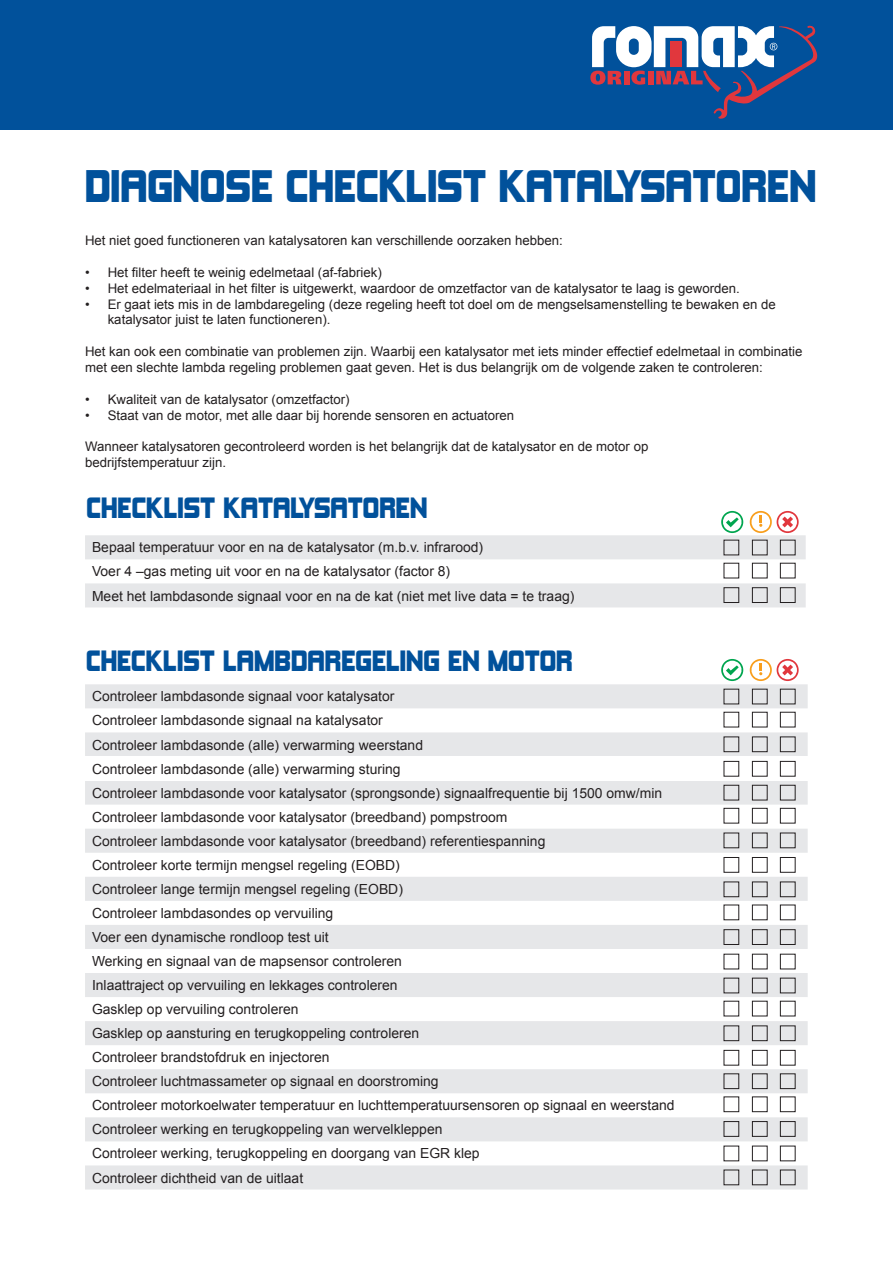
<style>
.page{position:relative;width:893px;height:1263px;background:#fff}
.page>*{position:absolute;margin:0;border:0;box-sizing:border-box;transform-origin:0 0}
.t1{font:42px "Kimberley Alternate";color:#01519b}
.t2{font:27px "Kimberley Alternate";color:#01519b}
.t3{font:13.95px/24px "Arial";color:#231f20}
.t4{font:13.2px/15.9px "Arial";color:#231f20}
</style>
<div class="page">
<svg style="left:85px;top:535px;width:721px;height:72px;fill:#e6e7e9"></svg>
<svg style="left:85px;top:684px;width:723px;height:505px;fill:#e6e7e9"></svg>
<div style="left:85px;top:756px;width:723px;height:24px;background:#fff"></div>
<div style="left:724px;top:540px;width:15px;height:15px;border:1px solid #231f20"></div>
<div style="left:752px;top:540px;width:15px;height:15px;border:1px solid #231f20"></div>
<div style="left:780px;top:540px;width:15px;height:15px;border:1px solid #231f20"></div>
<div style="left:724px;top:689px;width:15px;height:15px;border:1px solid #231f20"></div>
<div style="left:752px;top:689px;width:15px;height:15px;border:1px solid #231f20"></div>
<div style="left:780px;top:689px;width:15px;height:15px;border:1px solid #231f20"></div>
<div style="left:724px;top:785px;width:15px;height:15px;border:1px solid #231f20"></div>
<div style="left:752px;top:785px;width:15px;height:15px;border:1px solid #231f20"></div>
<div style="left:780px;top:785px;width:15px;height:15px;border:1px solid #231f20"></div>
<div style="left:724px;top:882px;width:15px;height:15px;border:1px solid #231f20"></div>
<div style="left:752px;top:882px;width:15px;height:15px;border:1px solid #231f20"></div>
<div style="left:780px;top:882px;width:15px;height:15px;border:1px solid #231f20"></div>
<div style="left:724px;top:978px;width:15px;height:15px;border:1px solid #231f20"></div>
<div style="left:752px;top:978px;width:15px;height:15px;border:1px solid #231f20"></div>
<div style="left:780px;top:978px;width:15px;height:15px;border:1px solid #231f20"></div>
<div style="left:724px;top:1074px;width:15px;height:15px;border:1px solid #231f20"></div>
<div style="left:752px;top:1074px;width:15px;height:15px;border:1px solid #231f20"></div>
<div style="left:780px;top:1074px;width:15px;height:15px;border:1px solid #231f20"></div>
<div style="left:752px;top:563px;width:15px;height:15px;border:1px solid #231f20"></div>
<div style="left:780px;top:563px;width:15px;height:15px;border:1px solid #231f20"></div>
<div style="left:752px;top:712px;width:15px;height:15px;border:1px solid #231f20"></div>
<div style="left:780px;top:712px;width:15px;height:15px;border:1px solid #231f20"></div>
<div style="left:724px;top:808px;width:15px;height:15px;border:1px solid #231f20"></div>
<div style="left:752px;top:808px;width:15px;height:15px;border:1px solid #231f20"></div>
<div style="left:780px;top:808px;width:15px;height:15px;border:1px solid #231f20"></div>
<div style="left:752px;top:905px;width:15px;height:15px;border:1px solid #231f20"></div>
<div style="left:780px;top:905px;width:15px;height:15px;border:1px solid #231f20"></div>
<div style="left:752px;top:1001px;width:15px;height:15px;border:1px solid #231f20"></div>
<div style="left:780px;top:1001px;width:15px;height:15px;border:1px solid #231f20"></div>
<div style="left:724px;top:1097px;width:15px;height:15px;border:1px solid #231f20"></div>
<div style="left:752px;top:1097px;width:15px;height:15px;border:1px solid #231f20"></div>
<div style="left:780px;top:1097px;width:15px;height:15px;border:1px solid #231f20"></div>
<div style="left:724px;top:587px;width:15px;height:16px;border:1px solid #231f20"></div>
<div style="left:752px;top:587px;width:15px;height:16px;border:1px solid #231f20"></div>
<div style="left:780px;top:587px;width:15px;height:16px;border:1px solid #231f20"></div>
<div style="left:724px;top:761px;width:15px;height:15px;border:1px solid #231f20"></div>
<div style="left:752px;top:761px;width:15px;height:15px;border:1px solid #231f20"></div>
<div style="left:780px;top:761px;width:15px;height:15px;border:1px solid #231f20"></div>
<div style="left:724px;top:857px;width:15px;height:15px;border:1px solid #231f20"></div>
<div style="left:752px;top:857px;width:15px;height:15px;border:1px solid #231f20"></div>
<div style="left:780px;top:857px;width:15px;height:15px;border:1px solid #231f20"></div>
<div style="left:752px;top:954px;width:15px;height:15px;border:1px solid #231f20"></div>
<div style="left:780px;top:954px;width:15px;height:15px;border:1px solid #231f20"></div>
<div style="left:724px;top:1050px;width:15px;height:15px;border:1px solid #231f20"></div>
<div style="left:752px;top:1050px;width:15px;height:15px;border:1px solid #231f20"></div>
<div style="left:780px;top:1050px;width:15px;height:15px;border:1px solid #231f20"></div>
<div style="left:752px;top:1146px;width:15px;height:15px;border:1px solid #231f20"></div>
<div style="left:780px;top:1146px;width:15px;height:15px;border:1px solid #231f20"></div>
<div style="left:724px;top:1170px;width:15px;height:15px;border:1px solid #231f20"></div>
<div style="left:752px;top:1170px;width:15px;height:15px;border:1px solid #231f20"></div>
<div style="left:780px;top:1170px;width:15px;height:15px;border:1px solid #231f20"></div>
<div style="left:724px;top:737px;width:15px;height:15px;border:1px solid #231f20"></div>
<div style="left:752px;top:737px;width:15px;height:15px;border:1px solid #231f20"></div>
<div style="left:780px;top:737px;width:15px;height:15px;border:1px solid #231f20"></div>
<div style="left:724px;top:833px;width:15px;height:15px;border:1px solid #231f20"></div>
<div style="left:752px;top:833px;width:15px;height:15px;border:1px solid #231f20"></div>
<div style="left:780px;top:833px;width:15px;height:15px;border:1px solid #231f20"></div>
<div style="left:724px;top:929px;width:15px;height:16px;border:1px solid #231f20"></div>
<div style="left:752px;top:929px;width:15px;height:16px;border:1px solid #231f20"></div>
<div style="left:780px;top:929px;width:15px;height:16px;border:1px solid #231f20"></div>
<div style="left:724px;top:1026px;width:15px;height:15px;border:1px solid #231f20"></div>
<div style="left:752px;top:1026px;width:15px;height:15px;border:1px solid #231f20"></div>
<div style="left:780px;top:1026px;width:15px;height:15px;border:1px solid #231f20"></div>
<div style="left:724px;top:1121px;width:15px;height:15px;border:1px solid #231f20"></div>
<div style="left:752px;top:1121px;width:15px;height:15px;border:1px solid #231f20"></div>
<div style="left:780px;top:1121px;width:15px;height:15px;border:1px solid #231f20"></div>
<div style="left:0;top:0;width:893px;height:130px;background:#01519b"></div>
<svg style="left:590px;top:25px;width:228px;height:94px"></svg>
<svg style="left:721px;top:511px;width:78px;height:22px"></svg>
<svg style="left:721px;top:659px;width:78px;height:22px"></svg>
<h1 class="t1" style="left:85px;top:163px;width:733px">DIAGNOSE CHECKLIST KATALYSATOREN</h1>
<p class="t4" style="left:85px;top:233px;width:479px">Het niet goed functioneren van katalysatoren kan verschillende oorzaken hebben:</p>
<p class="t4" style="left:85px;top:264px;width:298px">• Het filter heeft te weinig edelmetaal (af-fabriek)</p>
<p class="t4" style="left:85px;top:280px;width:656px">• Het edelmateriaal in het filter is uitgewerkt, waardoor de omzetfactor van de katalysator te laag is geworden.</p>
<p class="t4" style="left:108px;top:296px;width:670px;text-indent:-23px">• Er gaat iets mis in de lambdaregeling (deze regeling heeft tot doel om de mengselsamenstelling te bewaken en de katalysator juist te laten functioneren).</p>
<p class="t4" style="left:85px;top:344px;width:719px">Het kan ook een combinatie van problemen zijn. Waarbij een katalysator met iets minder effectief edelmetaal in combinatie met een slechte lambda regeling problemen gaat geven. Het is dus belangrijk om de volgende zaken te controleren:</p>
<p class="t4" style="left:85px;top:391px;width:266px">• Kwaliteit van de katalysator (omzetfactor)</p>
<p class="t4" style="left:85px;top:407px;width:431px">• Staat van de motor, met alle daar bij horende sensoren en actuatoren</p>
<p class="t4" style="left:85px;top:439px;width:565px">Wanneer katalysatoren gecontroleerd worden is het belangrijk dat de katalysator en de motor op bedrijfstemperatuur zijn.</p>
<h2 class="t2" style="left:86px;top:493px;width:342px">CHECKLIST KATALYSATOREN</h2>
<p class="t3" style="left:92px;top:536px;width:484px">Bepaal temperatuur voor en na de katalysator (m.b.v. infrarood)<br>Voer 4 –gas meting uit voor en na de katalysator (factor 8)<br>Meet het lambdasonde signaal voor en na de kat (niet met live data = te traag)</p>
<h2 class="t2" style="left:86px;top:646px;width:488px">CHECKLIST LAMBDAREGELING EN MOTOR</h2>
<p class="t3" style="left:92px;top:685px;width:584px">Controleer lambdasonde signaal voor katalysator<br>Controleer lambdasonde signaal na katalysator<br>Controleer lambdasonde (alle) verwarming weerstand<br>Controleer lambdasonde (alle) verwarming sturing<br>Controleer lambdasonde voor katalysator (sprongsonde) signaalfrequentie bij 1500 omw/min Controleer lambdasonde voor katalysator (breedband) pompstroom<br>Controleer lambdasonde voor katalysator (breedband) referentiespanning<br>Controleer korte termijn mengsel regeling (EOBD)<br>Controleer lange termijn mengsel regeling (EOBD)<br>Controleer lambdasondes op vervuiling<br>Voer een dynamische rondloop test uit<br>Werking en signaal van de mapsensor controleren<br>Inlaattraject op vervuiling en lekkages controleren<br>Gasklep op vervuiling controleren<br>Gasklep op aansturing en terugkoppeling controleren<br>Controleer brandstofdruk en injectoren<br>Controleer luchtmassameter op signaal en doorstroming<br>Controleer motorkoelwater temperatuur en luchttemperatuursensoren op signaal en weerstand Controleer werking en terugkoppeling van wervelkleppen<br>Controleer werking, terugkoppeling en doorgang van EGR klep<br>Controleer dichtheid van de uitlaat</p>
</div>
